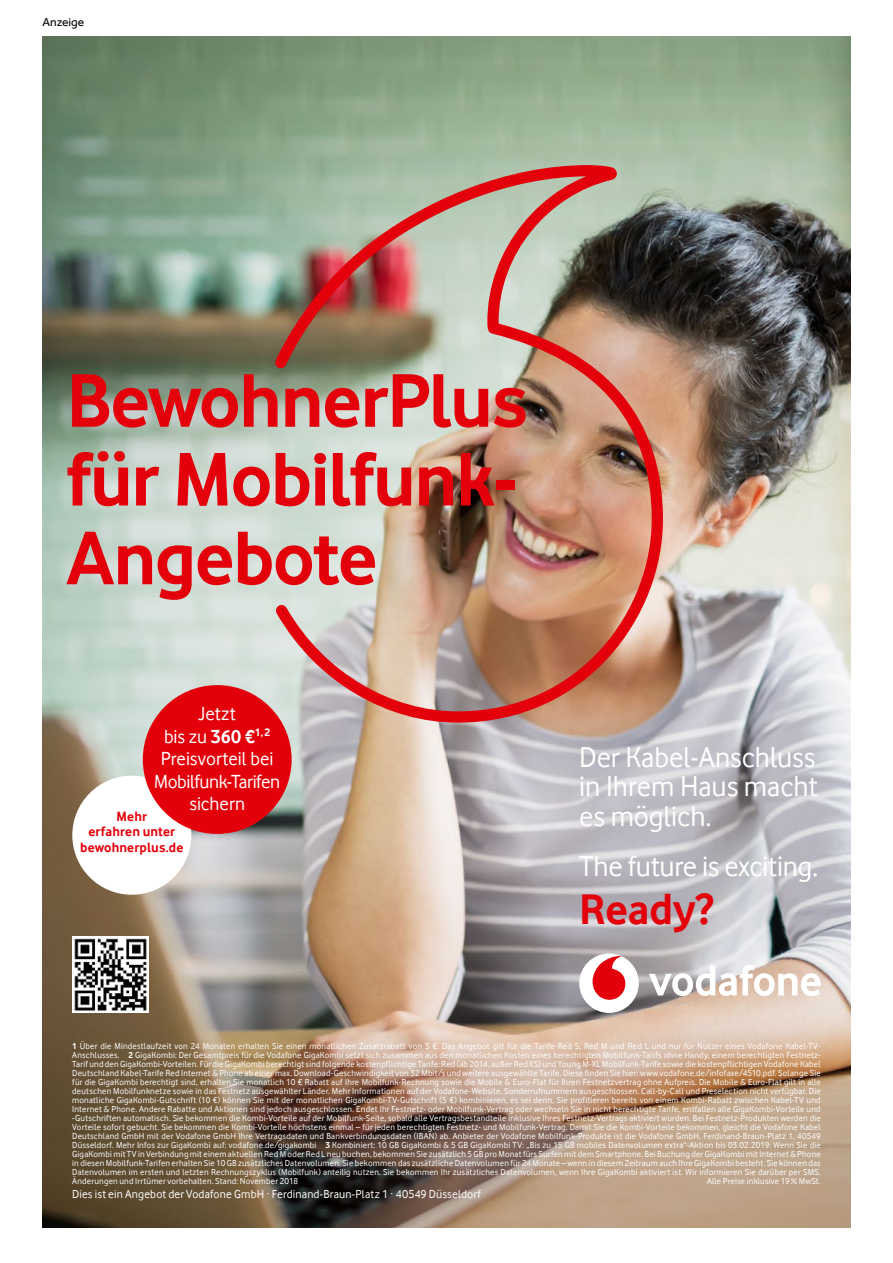
<style>
.page{position:relative;width:893px;height:1263px;background:#fff}
.page>*{position:absolute;margin:0;border:0;box-sizing:border-box;transform-origin:0 0}
.t1{font:700 78.75px/78.8px "Vodafone Rg";letter-spacing:-.02em;color:#e3000b}
.t2{font:700 45px "Vodafone Rg";letter-spacing:-.005em;color:#e3000b}
.t3{font:29.7px/29.7px "Vodafone Rg";letter-spacing:-.005em;color:#fff;text-align:justify}
.t4{font:19.5px/22.5px "Vodafone Rg";letter-spacing:-.005em;color:#fff;text-align:center}
.t5{font:700 13.95px/15.5px "Vodafone Rg";letter-spacing:.01em;color:#e3000b;text-align:center}
.t6{font:12px "Vodafone Rg";letter-spacing:.01em;color:#fff}
.t7{font:12px "Effra";color:#000}
.t8{font:9px/9px "Vodafone Rg";letter-spacing:.02em;color:#fff;text-align:justify}
.s1{font-weight:700}
</style>
<div class="page">
<img style="left:43px;top:37px;width:807px;height:1190px">
<div style="left:579px;top:953px;width:60px;height:60px;background:#fff;border-radius:50%"></div>
<svg style="left:592px;top:956px;width:33px;height:44px"></svg>
<svg style="left:649px;top:965px;width:172px;height:31px"></svg>
<img style="left:72px;top:936px;width:77px;height:77px">
<div style="left:72px;top:776px;width:119px;height:119px;background:#fff;border-radius:50%"></div>
<div style="left:143px;top:685px;width:149px;height:149px;background:#e3000b;border-radius:50%"></div>
<img style="left:266px;top:159px;width:402px;height:569px">
<h3 class="t7" style="left:43px;top:15px;width:43px">Anzeige</h3>
<h1 class="t1" style="left:66px;top:360px;width:463px">BewohnerPlus für Mobilfunk-<br>Angebote</h1>
<h3 class="t4" style="left:154px;top:702px;width:128px">Jetzt<br>bis zu <span class="s1">360 €</span><sup>1,2<br></sup>Preisvorteil bei<br>Mobilfunk-Tarifen sichern</h3>
<h3 class="t5" style="left:80px;top:808px;width:105px">Mehr<br>erfahren unter bewohnerplus.de</h3>
<h3 class="t3" style="left:579px;top:742px;width:240px">Der Kabel-Anschluss in Ihrem Haus macht es möglich.</h3>
<h3 class="t3" style="left:579px;top:851px;width:240px">The future is exciting.</h3>
<h2 class="t2" style="left:579px;top:882px;width:136px">Ready?</h2>
<p class="t8" style="left:72px;top:1041px;width:750px"><span class="s1">1</span> Über die Mindestlaufzeit von 24 Monaten erhalten Sie einen monatlichen Zusatzrabatt von 5 €. Das Angebot gilt für die Tarife Red S, Red M und Red L und nur für Nutzer eines Vodafone Kabel-TV-Anschlusses. <span class="s1">2</span> GigaKombi: Der Gesamtpreis für die Vodafone GigaKombi setzt sich zusammen aus den monatlichen Kosten eines berechtigten Mobilfunk-Tarifs ohne Handy, einem berechtigten Festnetz-Tarif und den GigaKombi-Vorteilen. Für die GigaKombi berechtigt sind folgende kostenpflichtige Tarife: Red (ab 2014, außer Red XS) und Young M-XL Mobilfunk-Tarife sowie die kostenpflichtigen Vodafone Kabel Deutschland Kabel-Tarife Red Internet &amp; Phone ab einer max. Download-Geschwindigkeit von 32 Mbit/s und weitere ausgewählte Tarife. Diese finden Sie hier: www.vodafone.de/infofaxe/4510.pdf. Solange Sie für die GigaKombi berechtigt sind, erhalten Sie monatlich 10 € Rabatt auf Ihre Mobilfunk-Rechnung sowie die Mobile &amp; Euro-Flat für Ihren Festnetzvertrag ohne Aufpreis. Die Mobile &amp; Euro-Flat gilt in alle deutschen Mobilfunknetze sowie in das Festnetz ausgewählter Länder. Mehr Informationen auf der Vodafone-Website. Sonderrufnummern ausgeschlossen. Call-by-Call und Preselection nicht verfügbar. Die monatliche GigaKombi-Gutschrift (10 €) können Sie mit der monatlichen GigaKombi-TV-Gutschrift (5 €) kombinieren, es sei denn, Sie profitieren bereits von einem Kombi-Rabatt zwischen Kabel-TV und Internet &amp; Phone. Andere Rabatte und Aktionen sind jedoch ausgeschlossen. Endet Ihr Festnetz- oder Mobilfunk-Vertrag oder wechseln Sie in nicht berechtigte Tarife, entfallen alle GigaKombi-Vorteile und -Gutschriften automatisch. Sie bekommen die Kombi-Vorteile auf der Mobilfunk-Seite, sobald alle Vertragsbestandteile inklusive Ihres Festnetz-Vertrags aktiviert wurden. Bei Festnetz-Produkten werden die Vorteile sofort gebucht. Sie bekommen die Kombi-Vorteile höchstens einmal – für jeden berechtigten Festnetz- und Mobilfunk-Vertrag. Damit Sie die Kombi-Vorteile bekommen, gleicht die Vodafone Kabel Deutschland GmbH mit der Vodafone GmbH Ihre Vertragsdaten und Bankverbindungsdaten (IBAN) ab. Anbieter der Vodafone Mobilfunk-Produkte ist die Vodafone GmbH, Ferdinand-Braun-Platz 1, 40549<br>Düsseldorf. Mehr Infos zur GigaKombi auf: vodafone.de/gigakombi <span class="s1">3</span> Kombiniert: 10 GB GigaKombi &amp; 5 GB GigaKombi TV: „Bis zu 15 GB mobiles Datenvolumen extra“-Aktion bis 03.02.2019: Wenn Sie die GigaKombi mit TV in Verbindung mit einem aktuellen Red M oder Red L neu buchen, bekommen Sie zusätzlich 5 GB pro Monat fürs Surfen mit dem Smartphone. Bei Buchung der GigaKombi mit Internet &amp; Phone in diesen Mobilfunk-Tarifen erhalten Sie 10 GB zusätzliches Datenvolumen. Sie bekommen das zusätzliche Datenvolumen für 24 Monate – wenn in diesem Zeitraum auch Ihre GigaKombi besteht. Sie können das Datenvolumen im ersten und letzten Rechnungszyklus (Mobilfunk) anteilig nutzen. Sie bekommen Ihr zusätzliches Datenvolumen, wenn Ihre GigaKombi aktiviert ist. Wir informieren Sie darüber per SMS.<br>Änderungen und Irrtümer vorbehalten. Stand: November 2018</p>
<p class="t8" style="left:707px;top:1176px;width:115px">Alle Preise inklusive 19% MwSt.</p>
<h3 class="t6" style="left:72px;top:1187px;width:410px">Dies ist ein Angebot der Vodafone GmbH · Ferdinand-Braun-Platz 1 · 40549 Düsseldorf</h3>
</div>
